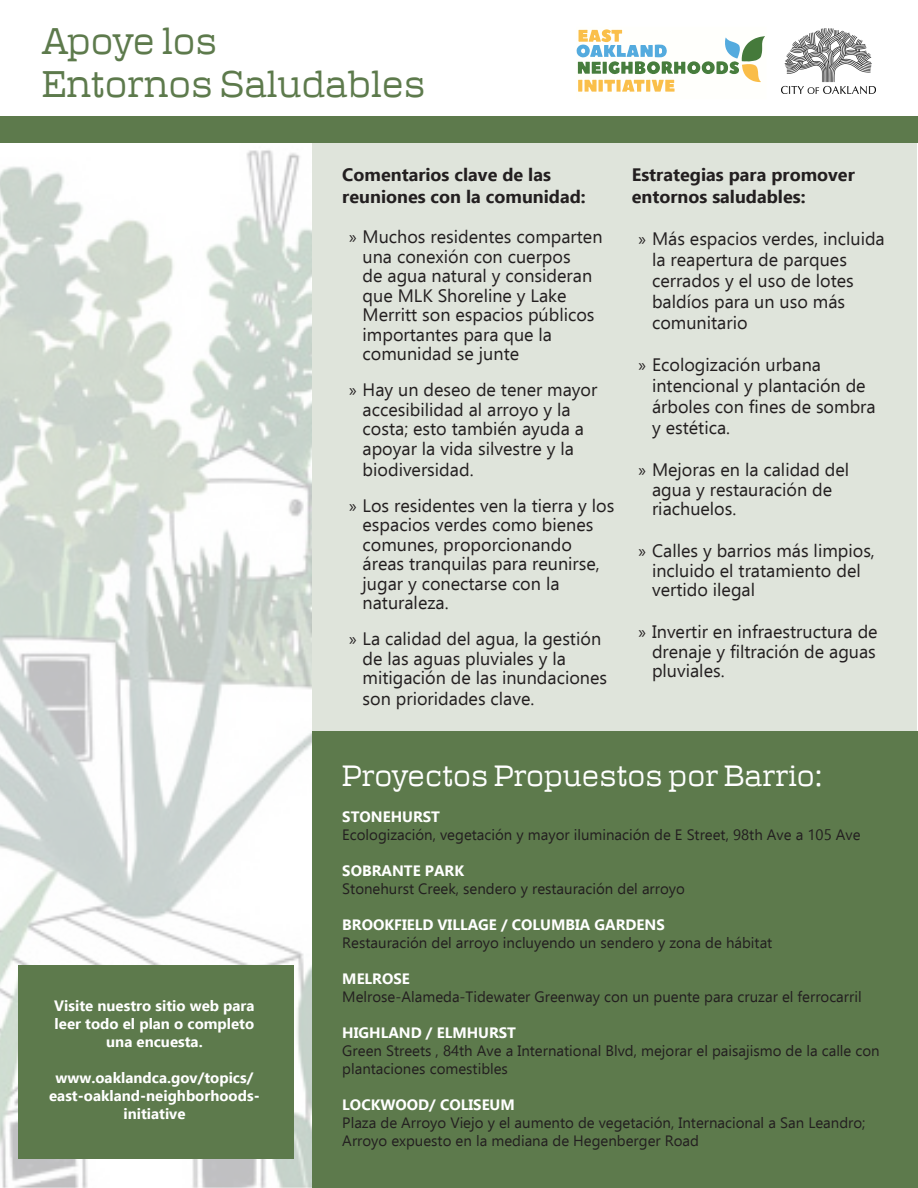
<style>
.page{position:relative;width:918px;height:1188px;background:#fff}
.page>*{position:absolute;margin:0;border:0;box-sizing:border-box;transform-origin:0 0}
.t1{font:36px "Polaris";color:#5d7a4c}
.t2{font:28.5px "Polaris";color:#fff}
.t3{font:18px/19.5px "Ebrima";color:#231f20}
.t4{font:700 18px "Ebrima";color:#231f20}
.t5{font:15px/18px "Ebrima";color:#231f20}
.t6{font:700 15px/18px "Ebrima";color:#fff}
.s1{font-family:"Myriad Pro"}
</style>
<div class="page">
<div style="left:313px;top:143px;width:604px;height:598px;background:#dfe4db"></div>
<div style="left:312px;top:732px;width:606px;height:456px;background:#5d7a4c"></div>
<div style="left:0;top:117px;width:918px;height:26px;background:#5d7a4c"></div>
<svg style="left:576px;top:29px;width:189px;height:63px"></svg>
<img style="left:782px;top:29px;width:94px;height:64px">
<img style="left:0;top:150px;width:312px;height:1038px">
<div style="left:18px;top:965px;width:276px;height:193px;background:#5d7a4c"></div>
<p class="t1" style="left:42px;top:18px;width:177px">Apoye los</p>
<p class="t1" style="left:42px;top:62px;width:385px">Entornos Saludables</p>
<p class="t4" style="left:342px;top:161px;width:210px">Comentarios clave de las</p>
<p class="t4" style="left:342px;top:183px;width:245px">reuniones con la comunidad:</p>
<p class="t3" style="left:363px;top:227px;width:241px;text-indent:-14px"><span class="s1">»</span> Muchos residentes comparten una conexión con cuerpos<br>de agua natural y consideran que MLK Shoreline y Lake<br>Merritt son espacios públicos importantes para que la comunidad se junte</p>
<p class="t3" style="left:363px;top:380px;width:236px;text-indent:-14px"><span class="s1">»</span> Hay un deseo de tener mayor accesibilidad al arroyo y la costa; esto también ayuda a apoyar la vida silvestre y la biodiversidad.</p>
<p class="t3" style="left:363px;top:495px;width:253px;text-indent:-14px"><span class="s1">»</span> Los residentes ven la tierra y los espacios verdes como bienes comunes, proporcionando áreas tranquilas para reunirse, jugar y conectarse con la naturaleza.</p>
<p class="t3" style="left:363px;top:628px;width:246px;line-height:20px;text-indent:-14px"><span class="s1">»</span> La calidad del agua, la gestión de las aguas pluviales y la mitigación de las inundaciones son prioridades clave.</p>
<p class="t4" style="left:632px;top:161px;width:225px">Estrategias para promover</p>
<p class="t4" style="left:632px;top:183px;width:175px">entornos saludables:</p>
<p class="t3" style="left:652px;top:228px;width:234px;line-height:21px;text-indent:-14px"><span class="s1">»</span> Más espacios verdes, incluida la reapertura de parques cerrados y el uso de lotes baldíos para un uso más comunitario</p>
<p class="t3" style="left:652px;top:354px;width:225px;line-height:21px;text-indent:-14px"><span class="s1">»</span> Ecologización urbana intencional y plantación de árboles con fines de sombra y estética.</p>
<p class="t3" style="left:652px;top:460px;width:199px;text-indent:-14px"><span class="s1">»</span> Mejoras en la calidad del agua y restauración de riachuelos.</p>
<p class="t3" style="left:652px;top:541px;width:224px;text-indent:-14px"><span class="s1">»</span> Calles y barrios más limpios, incluido el tratamiento del vertido ilegal</p>
<p class="t3" style="left:652px;top:622px;width:227px;text-align:justify;text-indent:-14px"><span class="s1">»</span> Invertir en infraestructura de drenaje y filtración de aguas pluviales.</p>
<p class="t6" style="left:54px;top:996px;width:202px">Visite nuestro sitio web para leer todo el plan o completo</p>
<p class="t6" style="left:106px;top:1032px;width:98px">una encuesta.</p>
<p class="t6" style="left:49px;top:1068px;width:212px;text-align:center">www.oaklandca.gov/topics/ east-oakland-neighborhoods-</p>
<p class="t6" style="left:123px;top:1104px;width:64px">initiative</p>
<p class="t2" style="left:342px;top:758px;width:482px">Proyectos Propuestos por Barrio:</p>
<p class="t6" style="left:342px;top:808px;width:99px">STONEHURST</p>
<p class="t5" style="left:342px;top:826px;width:520px">Ecologización, vegetación y mayor iluminación de E Street, 98th Ave a 105 Ave</p>
<p class="t6" style="left:342px;top:862px;width:123px">SOBRANTE PARK</p>
<p class="t5" style="left:342px;top:880px;width:344px">Stonehurst Creek, sendero y restauración del arroyo</p>
<p class="t6" style="left:342px;top:916px;width:324px">BROOKFIELD VILLAGE / COLUMBIA GARDENS</p>
<p class="t5" style="left:342px;top:934px;width:432px">Restauración del arroyo incluyendo un sendero y zona de hábitat</p>
<p class="t6" style="left:342px;top:970px;width:69px">MELROSE</p>
<p class="t5" style="left:342px;top:988px;width:521px">Melrose-Alameda-Tidewater Greenway con un puente para cruzar el ferrocarril</p>
<p class="t6" style="left:342px;top:1024px;width:175px">HIGHLAND / ELMHURST</p>
<p class="t5" style="left:342px;top:1042px;width:539px">Green Streets , 84th Ave a International Blvd, mejorar el paisajismo de la calle con plantaciones comestibles</p>
<p class="t6" style="left:342px;top:1096px;width:174px">LOCKWOOD/ COLISEUM</p>
<p class="t5" style="left:342px;top:1114px;width:525px">Plaza de Arroyo Viejo y el aumento de vegetación, Internacional a San Leandro;<br>Arroyo expuesto en la mediana de Hegenberger Road</p>
</div>
